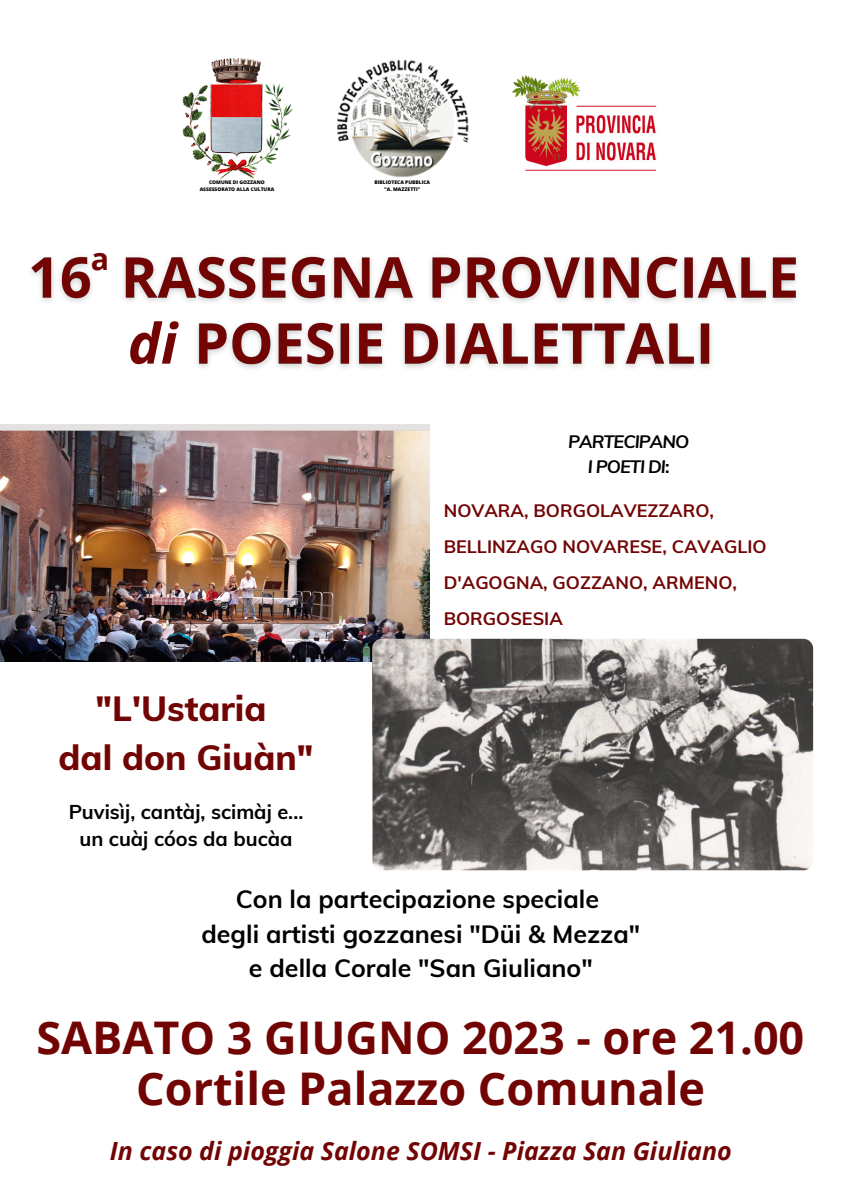
<style>
.page{position:relative;width:842px;height:1191px;background:#fff}
.page>*{position:absolute;margin:0;border:0;box-sizing:border-box;transform-origin:0 0}
.t1{font:italic 700 55.7px "Open Sans";color:#720404}
.t2{font:700 45px "Open Sans";color:#720404}
.t3{font:800 35px "Muli";color:#720404}
.t4{font:700 30.4px "Open Sans";color:#720404}
.t5{font:700 25px "Muli";color:#000}
.t6{font:italic 700 25px "Open Sans";color:#720404}
.t7{font:700 20px "Muli";color:#000}
.t8{font:700 18px/36px "Muli";color:#720404}
.t9{font:italic 700 18px "Muli";letter-spacing:-.055em;color:#000}
.t10{font:800 5px "Open Sans";color:#000}
.s1{font-style:normal}
</style>
<div class="page">
<img style="left:0;top:424px;width:429px;height:237px">
<img style="left:372px;top:638px;width:441px;height:231px;border-radius:10px">
<img style="left:31px;top:256px;width:767px;height:46px">
<img style="left:185px;top:296px;width:540px;height:73px">
<img style="left:183px;top:58px;width:110px;height:121px">
<img style="left:337px;top:59px;width:132px;height:119px">
<img style="left:512px;top:76px;width:145px;height:95px">
<p class="t10" style="left:209px;top:179px;width:57px">COMUNE DI GOZZANO</p>
<p class="t10" style="left:200px;top:186px;width:76px">ASSESSORATO ALLA CULTURA</p>
<p class="t4" style="left:91px;top:237px;width:20px">a</p>
<p class="t1" style="left:128px;top:304px;width:51px">di</p>
<p class="t3" style="left:96px;top:685px;width:172px">"L'Ustaria</p>
<p class="t3" style="left:59px;top:734px;width:256px">dal don Giuàn"</p>
<p class="t7" style="left:69px;top:798px;width:236px">Puvisìj, cantàj, scimàj e...</p>
<p class="t7" style="left:80px;top:826px;width:214px">un cuàj cóos da bucàa</p>
<p class="t10" style="left:374px;top:179px;width:57px">BIBLIOTECA PUBBLICA</p>
<p class="t10" style="left:384px;top:186px;width:38px">"A. MAZZETTI"</p>
<p class="t9" style="left:568px;top:430px;width:123px">PARTECIPANO</p>
<p class="t9" style="left:588px;top:455px;width:83px">I POETI DI<span class="s1">:</span></p>
<p class="t8" style="left:444px;top:492px;width:272px">NOVARA, BORGOLAVEZZARO,</p>
<p class="t8" style="left:444px;top:528px;width:324px">BELLINZAGO NOVARESE, CAVAGLIO<br>D'AGOGNA, GOZZANO, ARMENO,<br>BORGOSESIA</p>
<p class="t5" style="left:236px;top:883px;width:365px">Con la partecipazione speciale</p>
<p class="t5" style="left:201px;top:917px;width:440px">degli artisti gozzanesi "Düi &amp; Mezza"</p>
<p class="t5" style="left:249px;top:952px;width:345px">e della Corale "San Giuliano"</p>
<p class="t2" style="left:36px;top:1006px;width:769px">SABATO 3 GIUGNO 2023 - ore 21.00</p>
<p class="t2" style="left:136px;top:1056px;width:570px">Cortile Palazzo Comunale</p>
<p class="t6" style="left:110px;top:1132px;width:623px">In caso di pioggia Salone SOMSI - Piazza San Giuliano</p>
</div>
